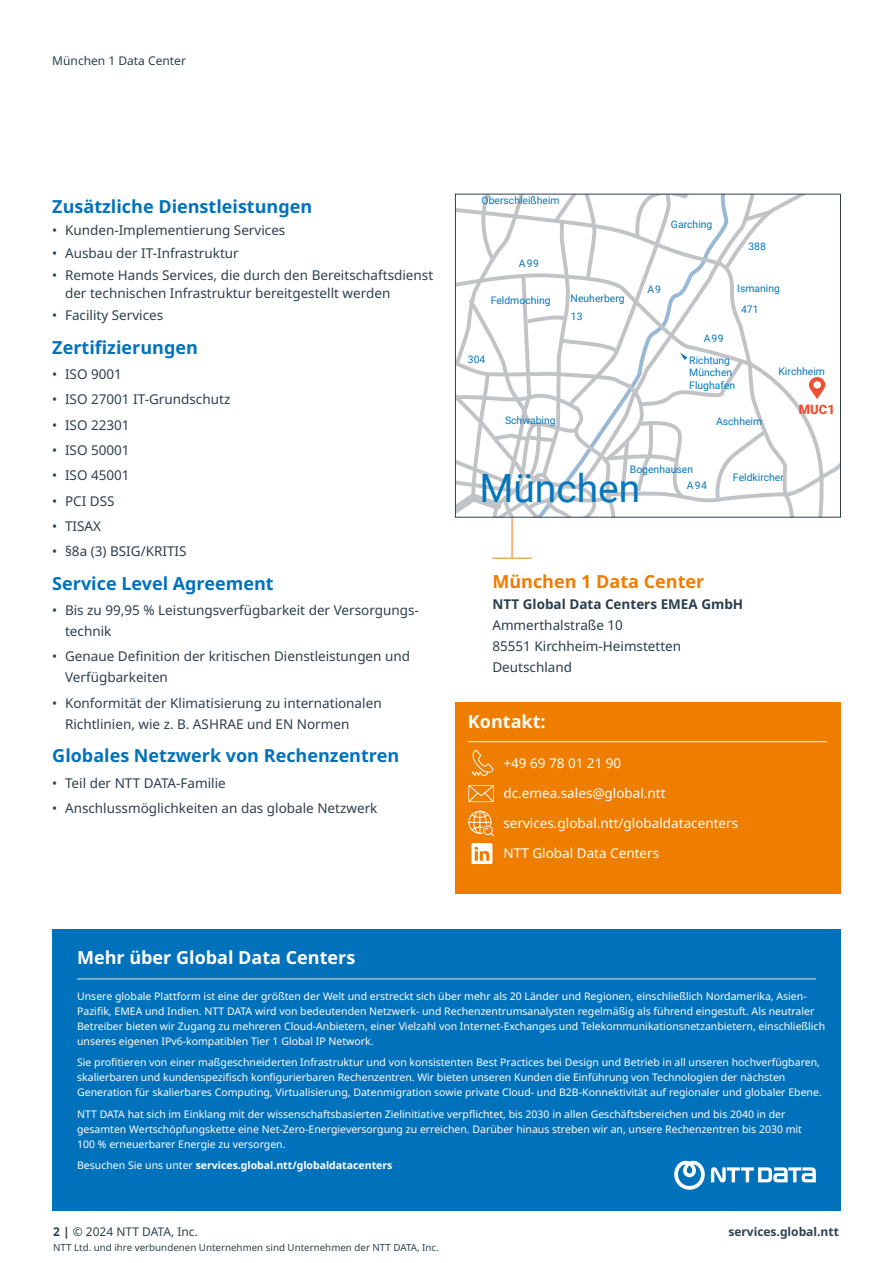
<style>
.page{position:relative;width:893px;height:1263px;background:#fff}
.page>*{position:absolute;margin:0;border:0;box-sizing:border-box;transform-origin:0 0}
.t1{font:39px "Roboto";color:#0577bd}
.t2{font:700 18px "Noto Sans";color:#0072bc}
.t3{font:700 18px "Noto Sans";color:#fff}
.t4{font:700 18px "Noto Sans";color:#ef7d00}
.t5{font:13.5px/21px "Noto Sans";color:#2e404d}
.t6{font:13.5px "Noto Sans";color:#fff}
.t7{font:13.5px/21px "Noto Sans";color:#283e4b}
.t8{font:700 13.5px "Noto Sans";color:#283e4b}
.t9{font:900 13.05px "Roboto";color:#ef5034}
.t10{font:12px "Noto Sans";color:#2f414e}
.t11{font:700 12px "Noto Sans";color:#2f414e}
.t12{font:12px "Noto Sans";color:#283e4b}
.t13{font:10.5px/15px "Noto Sans";color:#fff}
.t14{font:700 10.5px "Noto Sans";color:#fff}
.t15{font:10.35px/12.5px "Roboto";color:#0577bd}
.t16{font:9.75px "Noto Sans";color:#2e424e}
.s1{font-weight:400}
.s2{font-weight:700}
</style>
<div class="page">
<hr style="left:512px;top:430px;width:1px;height:128px;background:#ef7d00">
<hr style="left:492px;top:558px;width:40px;height:1px;background:#ef7d00">
<svg style="left:457px;top:196px;width:382px;height:319px"></svg>
<div style="left:455px;top:194px;width:386px;height:323px;border:1px solid #2f404d"></div>
<div style="left:455px;top:702px;width:386px;height:192px;background:#ef7d00"></div>
<hr style="left:468px;top:741px;width:359px;height:1px;background:#fff">
<svg style="left:471px;top:843px;width:21px;height:21px"></svg>
<svg style="left:468px;top:810px;width:26px;height:27px"></svg>
<svg style="left:468px;top:785px;width:26px;height:17px"></svg>
<svg style="left:472px;top:749px;width:22px;height:27px"></svg>
<div style="left:52px;top:929px;width:789px;height:281px;background:#0072bc"></div>
<hr style="left:77px;top:979px;width:739px;height:1px;background:#e8e8e8">
<svg style="left:674px;top:1161px;width:31px;height:29px"></svg>
<svg style="left:711px;top:1167px;width:105px;height:15px"></svg>
<p class="t12" style="left:52px;top:52px;width:135px">München 1 Data Center</p>
<h2 class="t2" style="left:52px;top:194px;width:261px">Zusätzliche Dienstleistungen</h2>
<p class="t5" style="left:52px;top:220px;width:235px">• Kunden-Implementierung Services</p>
<p class="t5" style="left:52px;top:243px;width:188px">• Ausbau der IT-Infrastruktur</p>
<p class="t5" style="left:65px;top:266px;width:370px;line-height:18px;text-indent:-13px">• Remote Hands Services, die durch den Bereitschaftsdienst der technischen Infrastruktur bereitgestellt werden</p>
<p class="t5" style="left:52px;top:305px;width:113px">• Facility Services</p>
<h2 class="t2" style="left:52px;top:335px;width:147px">Zertifizierungen</h2>
<p class="t5" style="left:52px;top:364px;width:71px">• ISO 9001</p>
<p class="t5" style="left:52px;top:389px;width:180px">• ISO 27001 IT-Grundschutz</p>
<p class="t5" style="left:52px;top:415px;width:79px">• ISO 22301</p>
<p class="t5" style="left:52px;top:440px;width:79px">• ISO 50001</p>
<p class="t5" style="left:52px;top:465px;width:79px">• ISO 45001</p>
<p class="t5" style="left:52px;top:490px;width:64px">• PCI DSS</p>
<p class="t5" style="left:52px;top:516px;width:50px">• TISAX</p>
<p class="t5" style="left:52px;top:541px;width:136px">• §8a (3) BSIG/KRITIS</p>
<h2 class="t2" style="left:52px;top:570px;width:223px">Service Level Agreement</h2>
<p class="t5" style="left:65px;top:600px;width:355px;text-indent:-13px">• Bis zu 99,95 % Leistungsverfügbarkeit der Versorgungs&shy;technik</p>
<p class="t5" style="left:65px;top:646px;width:347px;text-indent:-13px">• Genaue Definition der kritischen Dienstleistungen und<br>Verfügbarkeiten</p>
<p class="t5" style="left:65px;top:692px;width:318px;text-indent:-13px">• Konformität der Klimatisierung zu internationalen<br>Richtlinien, wie z. B. ASHRAE und EN Normen</p>
<h2 class="t2" style="left:52px;top:743px;width:348px">Globales Netzwerk von Rechenzentren</h2>
<p class="t5" style="left:52px;top:772px;width:175px">• Teil der NTT DATA-Familie</p>
<p class="t5" style="left:52px;top:798px;width:327px">• Anschlussmöglichkeiten an das globale Netzwerk</p>
<p class="t15" style="left:481px;top:193px;width:80px">Oberschleißheim</p>
<p class="t15" style="left:519px;top:257px;width:22px">A99</p>
<p class="t15" style="left:491px;top:294px;width:61px">Feldmoching</p>
<p class="t15" style="left:468px;top:352px;width:19px">304</p>
<p class="t15" style="left:571px;top:291px;width:56px">Neuherberg</p>
<p class="t15" style="left:571px;top:309px;width:13px">13</p>
<p class="t15" style="left:505px;top:413px;width:52px">Schwabing</p>
<p class="t15" style="left:671px;top:218px;width:43px">Garching</p>
<p class="t15" style="left:748px;top:240px;width:19px">388</p>
<p class="t15" style="left:647px;top:283px;width:15px">A9</p>
<p class="t15" style="left:737px;top:281px;width:44px">Ismaning</p>
<p class="t15" style="left:704px;top:332px;width:22px">A99</p>
<p class="t15" style="left:741px;top:302px;width:19px">471</p>
<p class="t15" style="left:689px;top:353px;width:48px">Richtung<br>München<br>Flughafen</p>
<p class="t15" style="left:716px;top:415px;width:48px">Aschheim</p>
<p class="t15" style="left:778px;top:364px;width:48px">Kirchheim</p>
<p class="t9" style="left:799px;top:400px;width:38px">MUC1</p>
<p class="t15" style="left:630px;top:463px;width:65px">Bogenhausen</p>
<h1 class="t1" style="left:479px;top:461px;width:163px">München</h1>
<p class="t15" style="left:687px;top:479px;width:22px">A94</p>
<p class="t15" style="left:733px;top:471px;width:55px">Feldkirchen</p>
<h2 class="t4" style="left:492px;top:569px;width:213px">München 1 Data Center</h2>
<p class="t8" style="left:492px;top:595px;width:252px">NTT Global Data Centers EMEA GmbH</p>
<p class="t7" style="left:492px;top:615px;width:190px">Ammerthalstraße 10<br>85551 Kirchheim-Heimstetten<br>Deutschland</p>
<h2 class="t3" style="left:468px;top:709px;width:79px">Kontakt:</h2>
<p class="t6" style="left:503px;top:754px;width:119px">+49 69 78 01 21 90</p>
<p class="t6" style="left:503px;top:784px;width:164px">dc.emea.sales@global.ntt</p>
<p class="t6" style="left:503px;top:814px;width:236px">services.global.ntt/globaldatacenters</p>
<p class="t6" style="left:503px;top:844px;width:157px">NTT Global Data Centers</p>
<h2 class="t3" style="left:77px;top:945px;width:280px">Mehr über Global Data Centers</h2>
<p class="t13" style="left:77px;top:989px;width:749px">Unsere globale Plattform ist eine der größten der Welt und erstreckt sich über mehr als 20 Länder und Regionen, einschließlich Nordamerika, Asien-Pazifik, EMEA und Indien. NTT DATA wird von bedeutenden Netzwerk- und Rechenzentrumsanalysten regelmäßig als führend eingestuft. Als neutraler Betreiber bieten wir Zugang zu mehreren Cloud-Anbietern, einer Vielzahl von Internet-Exchanges und Telekommunikationsnetzanbietern, einschließlich unseres eigenen IPv6-kompatiblen Tier 1 Global IP Network.</p>
<p class="t13" style="left:77px;top:1055px;width:746px">Sie profitieren von einer maßgeschneiderten Infrastruktur und von konsistenten Best Practices bei Design und Betrieb in all unseren hochverfügbaren, skalierbaren und kundenspezifisch konfigurierbaren Rechenzentren. Wir bieten unseren Kunden die Einführung von Technologien der nächsten<br>Generation für skalierbares Computing, Virtualisierung, Datenmigration sowie private Cloud- und B2B-Konnektivität auf regionaler und globaler Ebene.</p>
<p class="t13" style="left:77px;top:1107px;width:726px">NTT DATA hat sich im Einklang mit der wissenschaftsbasierten Zielinitiative verpflichtet, bis 2030 in allen Geschäftsbereichen und bis 2040 in der gesamten Wertschöpfungskette eine Net-Zero-Energieversorgung zu erreichen. Darüber hinaus streben wir an, unsere Rechenzentren bis 2030 mit<br>100 % erneuerbarer Energie zu versorgen.</p>
<p class="t14" style="left:77px;top:1158px;width:317px"><span class="s1">Besuchen Sie uns unter</span> services.global.ntt/globaldatacenters</p>
<p class="t10" style="left:53px;top:1223px;width:146px"><span class="s2">2 |</span> © 2024 NTT DATA, Inc.</p>
<p class="t11" style="left:728px;top:1223px;width:112px">services.global.ntt</p>
<p class="t16" style="left:53px;top:1241px;width:387px">NTT Ltd. und ihre verbundenen Unternehmen sind Unternehmen der NTT DATA, Inc.</p>
</div>
